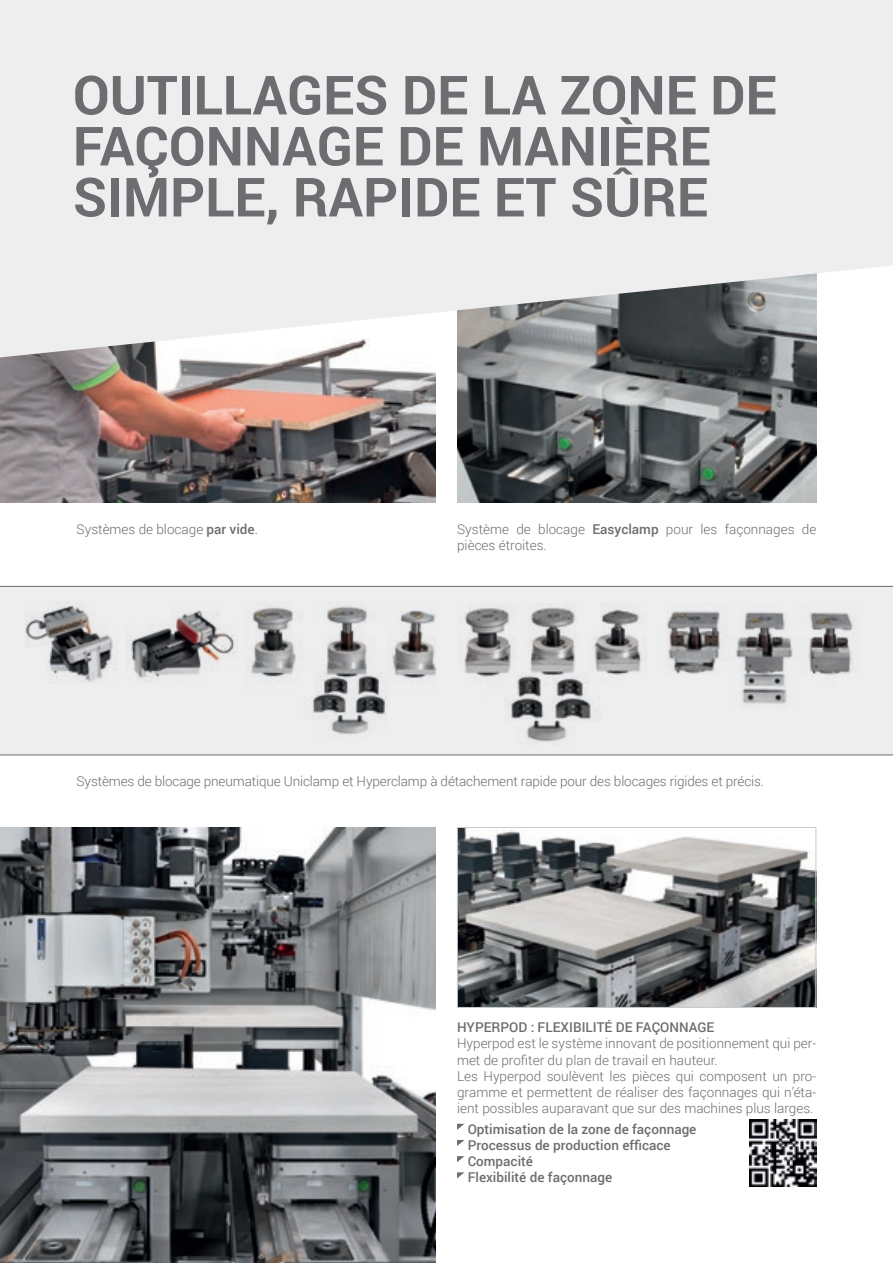
<style>
.page{position:relative;width:893px;height:1263px;background:#fff}
.page>*{position:absolute;margin:0;border:0;box-sizing:border-box;transform-origin:0 0}
._1_TITOLO_GRIGIO{font:700 54px/51px "Roboto";color:#6c6d70}
.t1{font:300 13.5px/16.2px "Roboto";color:#6c6d70}
.t2{font:500 13.5px "Roboto";color:#6c6d70}
.s1{font-weight:500}
</style>
<div class="page">
<img style="left:0;top:357px;width:436px;height:146px">
<img style="left:457px;top:357px;width:359px;height:146px">
<svg style="left:0;top:0;width:893px;height:357px;background:#e5e5e6"></svg>
<div style="left:0;top:586px;width:893px;height:169px;background:#eeeeef"></div>
<img style="left:126px;top:610px;width:109px;height:71px">
<img style="left:25px;top:602px;width:93px;height:81px">
<img style="left:248px;top:604px;width:189px;height:131px">
<img style="left:458px;top:604px;width:189px;height:138px">
<img style="left:667px;top:610px;width:189px;height:95px">
<hr style="left:0;top:586px;width:893px;height:1px;background:#6c6d70">
<hr style="left:0;top:754px;width:893px;height:1px;background:#6c6d70">
<img style="left:0;top:827px;width:436px;height:436px">
<img style="left:459px;top:829px;width:355px;height:177px">
<div style="left:457px;top:827px;width:359px;height:181px;border:1px solid #c9cacc"></div>
<img style="left:749px;top:1119px;width:67px;height:67px">
<svg style="left:457px;top:1124px;width:7px;height:6px"></svg>
<svg style="left:457px;top:1140px;width:7px;height:6px"></svg>
<svg style="left:457px;top:1156px;width:7px;height:6px"></svg>
<svg style="left:457px;top:1172px;width:7px;height:6px"></svg>
<p class="_1_TITOLO_GRIGIO" style="left:73px;top:68px;width:705px">OUTILLAGES DE LA ZONE DE<br>FAÇONNAGE DE MANIÈRE<br>SIMPLE, RAPIDE ET SÛRE</p>
<p class="t1" style="left:77px;top:520px;width:183px">Systèmes de blocage <span class="s1">par vide</span>.</p>
<p class="t1" style="left:457px;top:520px;width:361px">Système de blocage <span class="s1">Easyclamp</span> pour les façonnages de pièces étroites.</p>
<p class="t1" style="left:77px;top:773px;width:689px">Systèmes de blocage pneumatique Uniclamp et Hyperclamp à détachement rapide pour des blocages rigides et précis.</p>
<p class="t2" style="left:457px;top:1018px;width:259px">HYPERPOD : FLEXIBILITÉ DE FAÇONNAGE</p>
<p class="t1" style="left:457px;top:1035px;width:361px">Hyperpod est le système innovant de positionnement qui per&shy;met de profiter du plan de travail en hauteur.</p>
<p class="t1" style="left:457px;top:1067px;width:361px;text-align:justify">Les Hyperpod soulèvent les pièces qui composent un pro&shy;gramme et permettent de réaliser des façonnages qui n’éta&shy;ient possibles auparavant que sur des machines plus larges.</p>
<p class="t2" style="left:468px;top:1119px;width:230px">Optimisation de la zone de façonnage</p>
<p class="t2" style="left:468px;top:1135px;width:205px">Processus de production efficace</p>
<p class="t2" style="left:468px;top:1152px;width:67px">Compacité</p>
<p class="t2" style="left:468px;top:1168px;width:146px">Flexibilité de façonnage</p>
</div>
